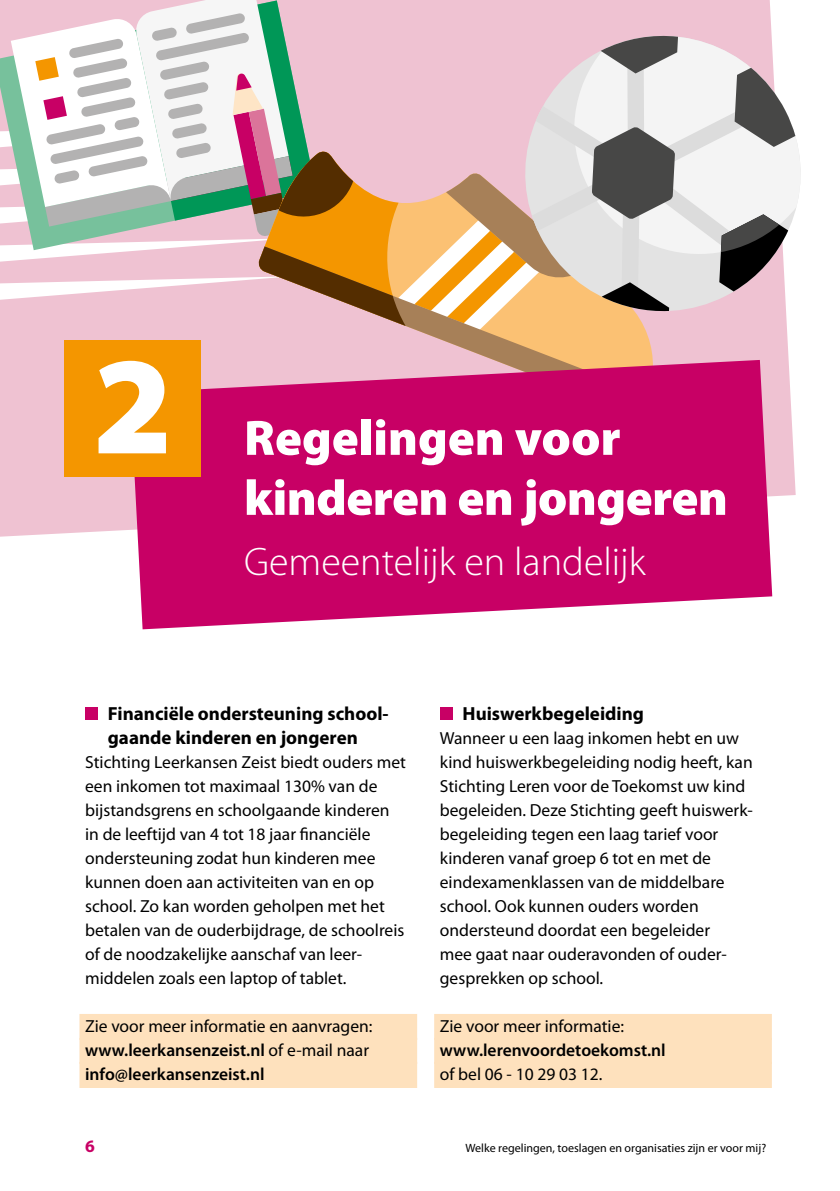
<style>
.page{position:relative;width:840px;height:1191px;background:#fff}
.page>*{position:absolute;margin:0;border:0;box-sizing:border-box;transform-origin:0 0}
.t1{font:900 140px "Myriad Pro";color:#fff}
.t2{font:900 50px/60px "Myriad Pro";letter-spacing:-.01em;color:#fff}
.t3{font:300 40px "Myriad Pro";color:#fff}
.t4{font:700 19px/24px "Myriad Pro";color:#000}
.t5{font:17.6px/24px "Myriad Pro";color:#000}
.t6{font:600 17.6px "Myriad Pro";color:#000}
.t7{font:700 17.6px "Myriad Pro";color:#c80065}
.t8{font:12px "Myriad Pro";color:#000}
.s1{font-weight:600}
</style>
<div class="page">
<svg style="left:0;top:342px;width:795px;height:194px;background:#f0c6d3"></svg>
<div style="left:79px;top:1014px;width:338px;height:26px;background:#fee1bd"></div>
<div style="left:79px;top:1038px;width:338px;height:26px;background:#fee1bd"></div>
<div style="left:79px;top:1062px;width:338px;height:26px;background:#fee1bd"></div>
<div style="left:85px;top:707px;width:13px;height:13px;background:#c80065"></div>
<div style="left:434px;top:1014px;width:337px;height:26px;background:#fee1bd"></div>
<div style="left:434px;top:1038px;width:337px;height:26px;background:#fee1bd"></div>
<div style="left:434px;top:1062px;width:337px;height:26px;background:#fee1bd"></div>
<div style="left:439px;top:707px;width:13px;height:13px;background:#c80065"></div>
<svg style="left:257px;top:342px;width:391px;height:18px;background:#e6b6a2"></svg>
<svg style="left:794px;top:131px;width:7px;height:83px"></svg>
<svg style="left:0;top:0;width:794px;height:342px"></svg>
<svg style="left:130px;top:360px;width:641px;height:269px;background:#cd1c74"></svg>
<div style="left:65px;top:340px;width:136px;height:136px;background:#f49600"></div>
<h1 class="t1" style="left:93px;top:326px;width:82px">2</h1>
<h2 class="t2" style="left:244px;top:408px;width:485px">Regelingen voor kinderen en jongeren</h2>
<h3 class="t3" style="left:244px;top:539px;width:403px">Gemeentelijk en landelijk</h3>
<p class="t4" style="left:108px;top:702px;width:282px">Financiële ondersteuning school&shy;gaande kinderen en jongeren</p>
<p class="t5" style="left:85px;top:750px;width:322px">Stichting Leerkansen Zeist biedt ouders met een inkomen tot maximaal 130% van de bijstandsgrens en schoolgaande kinderen in de leeftijd van 4 tot 18 jaar financiële ondersteuning zodat hun kinderen mee kunnen doen aan activiteiten van en op school. Zo kan worden geholpen met het betalen van de ouderbijdrage, de schoolreis of de noodzakelijke aanschaf van leer&shy;middelen zoals een laptop of tablet.</p>
<p class="t5" style="left:85px;top:1014px;width:289px">Zie voor meer informatie en aanvragen: <span class="s1">www.leerkansenzeist.nl</span> of e-mail naar <span class="s1">info@leerkansenzeist.nl</span></p>
<p class="t7" style="left:85px;top:1136px;width:11px">6</p>
<p class="t4" style="left:462px;top:702px;width:183px">Huiswerkbegeleiding</p>
<p class="t5" style="left:439px;top:726px;width:314px">Wanneer u een laag inkomen hebt en uw kind huiswerkbegeleiding nodig heeft, kan Stichting Leren voor de Toekomst uw kind begeleiden. Deze Stichting geeft huiswerk&shy;begeleiding tegen een laag tarief voor kinderen vanaf groep 6 tot en met de eindexamenklassen van de middelbare school. Ook kunnen ouders worden ondersteund doordat een begeleider<br>mee gaat naar ouderavonden of ouder&shy;gesprekken op school.</p>
<p class="t5" style="left:439px;top:1014px;width:186px">Zie voor meer informatie:</p>
<p class="t6" style="left:439px;top:1040px;width:227px">www.lerenvoordetoekomst.nl</p>
<p class="t5" style="left:439px;top:1062px;width:164px">of bel 06 - 10 29 03 12.</p>
<p class="t8" style="left:465px;top:1141px;width:302px">Welke regelingen, toeslagen en organisaties zijn er voor mij?</p>
</div>
